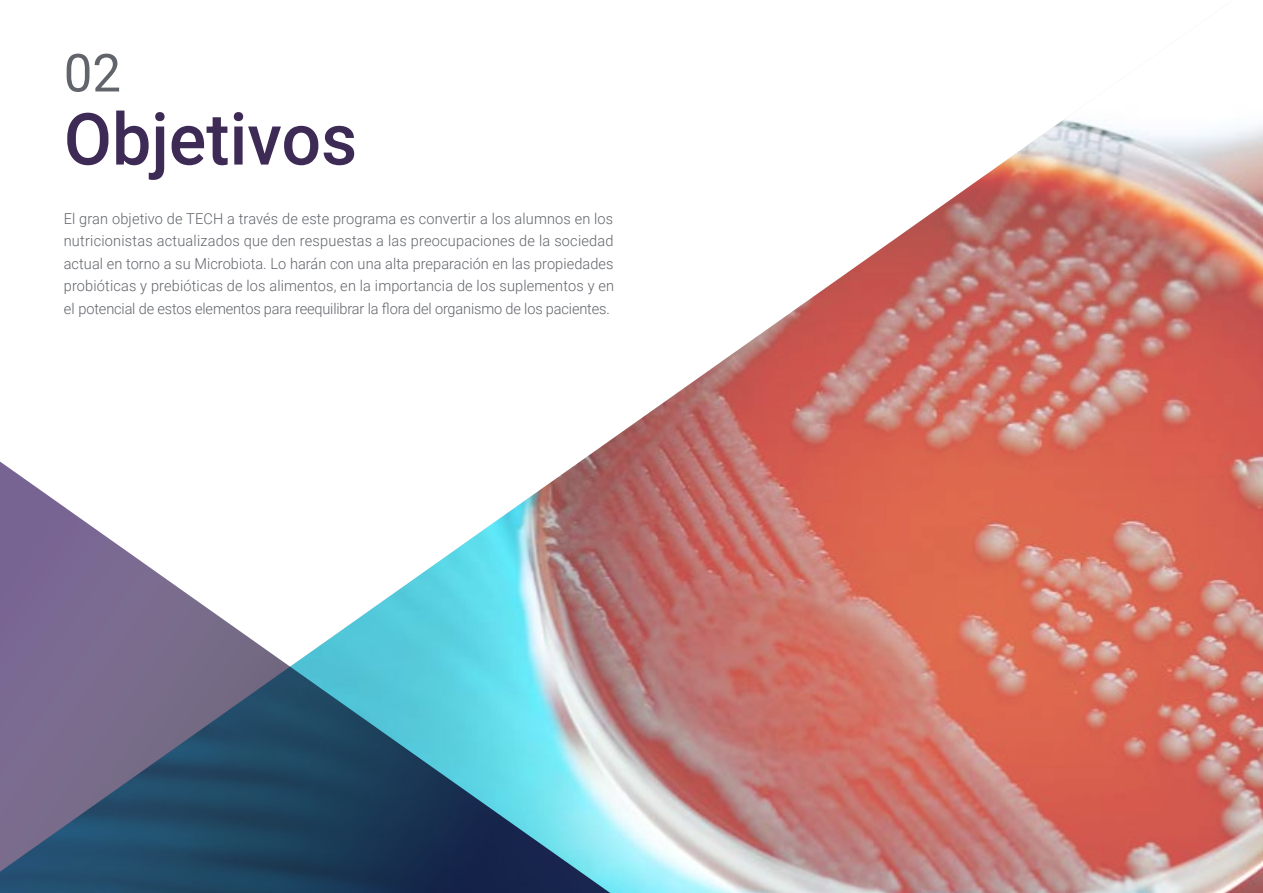
<style>
.page{position:relative;width:1263px;height:893px;background:#fff}
.page>*{position:absolute;margin:0;border:0;box-sizing:border-box;transform-origin:0 0}
.t1{font:500 72px "Roboto";color:#3d2b56}
.t2{font:52.5px "Roboto";color:#61646a}
.t3{font:300 15px/22.5px "Roboto";letter-spacing:-.01em;color:#61646a;text-align:justify}
</style>
<div class="page">
<img style="left:602px;top:118px;width:661px;height:775px">
<svg style="left:0;top:446px;width:640px;height:447px"></svg>
<h2 class="t2" style="left:64px;top:36px;width:59px">02</h2>
<h1 class="t1" style="left:64px;top:89px;width:295px">Objetivos</h1>
<p class="t3" style="left:64px;top:207px;width:552px">El gran objetivo de TECH a través de este programa es convertir a los alumnos en los nutricionistas actualizados que den respuestas a las preocupaciones de la sociedad actual en torno a su Microbiota. Lo harán con una alta preparación en las propiedades probióticas y prebióticas de los alimentos, en la importancia de los suplementos y en el potencial de estos elementos para reequilibrar la flora del organismo de los pacientes.</p>
</div>
